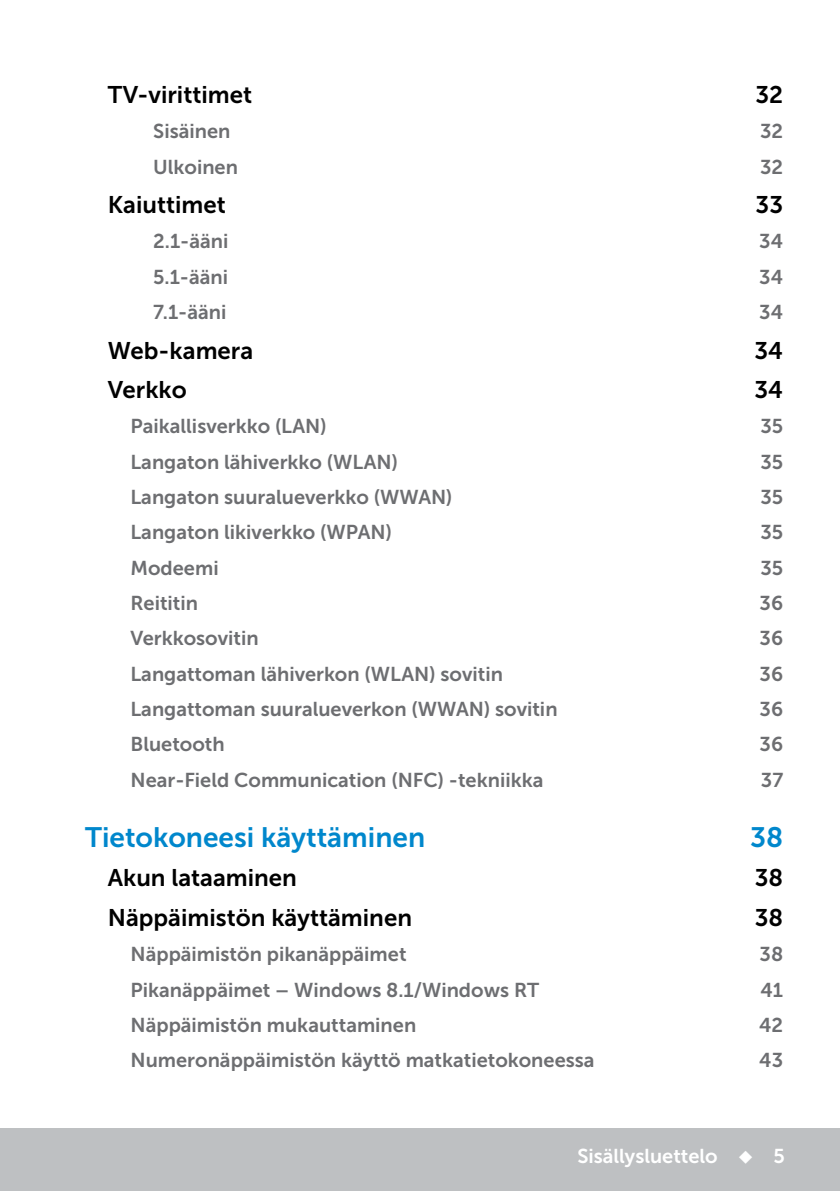
<style>
.page{position:relative;width:840px;height:1191px;background:#fff}
.page>*{position:absolute;margin:0;border:0;box-sizing:border-box;transform-origin:0 0}
.Title_TOC{font:28px "Museo Sans For Dell 700";color:#0087cc}
.Head1_TOC{font:24px "Museo Sans For Dell 700";color:#000}
.Head2_TOC{font:20px "Museo Sans For Dell 700";color:#6d6e71}
.Head3_TOC{font:20px "Museo Sans For Dell 700";color:#6d6e71}
.t1{font:20px "Museo Sans For Dell 700";color:#fff}
</style>
<div class="page">
<div style="left:0;top:1128px;width:839px;height:63px;background:#bec0c2"></div>
<p class="Head1_TOC" style="left:108px;top:81px;width:146px">TV-virittimet</p>
<p class="Head1_TOC" style="left:755px;top:81px;width:29px">32</p>
<p class="Head3_TOC" style="left:153px;top:120px;width:79px">Sisäinen</p>
<p class="Head3_TOC" style="left:759px;top:120px;width:25px">32</p>
<p class="Head3_TOC" style="left:153px;top:156px;width:86px">Ulkoinen</p>
<p class="Head3_TOC" style="left:759px;top:156px;width:25px">32</p>
<p class="Head1_TOC" style="left:108px;top:191px;width:119px">Kaiuttimet</p>
<p class="Head1_TOC" style="left:755px;top:191px;width:29px">33</p>
<p class="Head3_TOC" style="left:153px;top:230px;width:77px">2.1-ääni</p>
<p class="Head3_TOC" style="left:758px;top:230px;width:25px">34</p>
<p class="Head3_TOC" style="left:153px;top:266px;width:76px">5.1-ääni</p>
<p class="Head3_TOC" style="left:758px;top:266px;width:25px">34</p>
<p class="Head3_TOC" style="left:153px;top:301px;width:75px">7.1-ääni</p>
<p class="Head3_TOC" style="left:758px;top:301px;width:25px">34</p>
<p class="Head1_TOC" style="left:108px;top:337px;width:147px">Web-kamera</p>
<p class="Head1_TOC" style="left:754px;top:337px;width:30px">34</p>
<p class="Head1_TOC" style="left:108px;top:376px;width:80px">Verkko</p>
<p class="Head1_TOC" style="left:754px;top:376px;width:30px">34</p>
<p class="Head2_TOC" style="left:130px;top:415px;width:197px">Paikallisverkko (LAN)</p>
<p class="Head2_TOC" style="left:759px;top:415px;width:24px">35</p>
<p class="Head2_TOC" style="left:130px;top:450px;width:269px">Langaton lähiverkko (WLAN)</p>
<p class="Head2_TOC" style="left:759px;top:450px;width:24px">35</p>
<p class="Head2_TOC" style="left:130px;top:486px;width:323px">Langaton suuralueverkko (WWAN)</p>
<p class="Head2_TOC" style="left:759px;top:486px;width:24px">35</p>
<p class="Head2_TOC" style="left:130px;top:521px;width:263px">Langaton likiverkko (WPAN)</p>
<p class="Head2_TOC" style="left:759px;top:521px;width:24px">35</p>
<p class="Head2_TOC" style="left:130px;top:556px;width:90px">Modeemi</p>
<p class="Head2_TOC" style="left:759px;top:556px;width:24px">35</p>
<p class="Head2_TOC" style="left:130px;top:592px;width:69px">Reititin</p>
<p class="Head2_TOC" style="left:759px;top:592px;width:25px">36</p>
<p class="Head2_TOC" style="left:130px;top:627px;width:130px">Verkkosovitin</p>
<p class="Head2_TOC" style="left:759px;top:627px;width:25px">36</p>
<p class="Head2_TOC" style="left:130px;top:662px;width:373px">Langattoman lähiverkon (WLAN) sovitin</p>
<p class="Head2_TOC" style="left:759px;top:662px;width:25px">36</p>
<p class="Head2_TOC" style="left:130px;top:698px;width:428px">Langattoman suuralueverkon (WWAN) sovitin</p>
<p class="Head2_TOC" style="left:759px;top:698px;width:25px">36</p>
<p class="Head2_TOC" style="left:130px;top:733px;width:96px">Bluetooth</p>
<p class="Head2_TOC" style="left:759px;top:733px;width:25px">36</p>
<p class="Head2_TOC" style="left:130px;top:768px;width:414px">Near-Field Communication (NFC) -tekniikka</p>
<p class="Head2_TOC" style="left:760px;top:768px;width:24px">37</p>
<p class="Title_TOC" style="left:85px;top:822px;width:341px">Tietokoneesi käyttäminen</p>
<p class="Title_TOC" style="left:749px;top:822px;width:35px">38</p>
<p class="Head1_TOC" style="left:108px;top:865px;width:190px">Akun lataaminen</p>
<p class="Head1_TOC" style="left:754px;top:865px;width:30px">38</p>
<p class="Head1_TOC" style="left:108px;top:904px;width:305px">Näppäimistön käyttäminen</p>
<p class="Head1_TOC" style="left:754px;top:904px;width:30px">38</p>
<p class="Head2_TOC" style="left:130px;top:943px;width:277px">Näppäimistön pikanäppäimet</p>
<p class="Head2_TOC" style="left:759px;top:943px;width:25px">38</p>
<p class="Head2_TOC" style="left:130px;top:978px;width:410px">Pikanäppäimet – Windows 8.1/Windows RT</p>
<p class="Head2_TOC" style="left:760px;top:978px;width:24px">41</p>
<p class="Head2_TOC" style="left:130px;top:1013px;width:287px">Näppäimistön mukauttaminen</p>
<p class="Head2_TOC" style="left:758px;top:1013px;width:26px">42</p>
<p class="Head2_TOC" style="left:130px;top:1049px;width:465px">Numeronäppäimistön käyttö matkatietokoneessa</p>
<p class="Head2_TOC" style="left:758px;top:1049px;width:25px">43</p>
<p class="t1" style="left:577px;top:1144px;width:209px">Sisällysluettelo ◆ 5</p>
</div>
